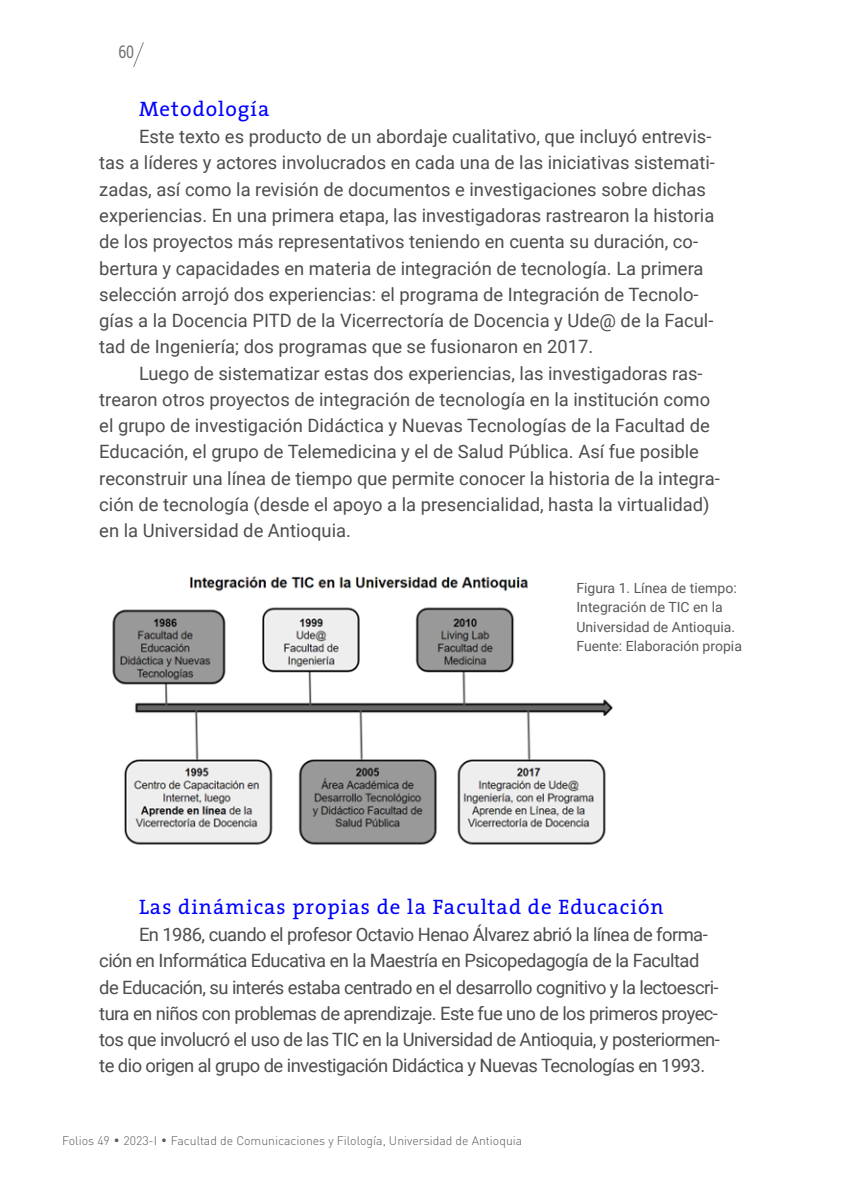
<style>
.page{position:relative;width:844px;height:1191px;background:#fff}
.page>*{position:absolute;margin:0;border:0;box-sizing:border-box;transform-origin:0 0}
.t1{font:21px "The Serif";letter-spacing:.05em;color:#00f}
.t2{font:18.38px/26.2px "Roboto";color:#4d4d4f}
.t3{font:18.38px/26.2px "Roboto";letter-spacing:-.03em;color:#4d4d4f}
.t4{font:17.5px "Roboto Slab";color:#6d6e71;scale:.8 1}
.t5{font:14px/19.2px "Roboto";color:#58595b}
.t6{font:300 12.25px "DIN Pro";color:#58595b}
.s1{font-family:"Swiss 721 BT";font-weight:400;font-stretch:condensed}
</style>
<div class="page">
<svg style="left:133px;top:42px;width:11px;height:26px"></svg>
<img style="left:112px;top:576px;width:501px;height:269px">
<p class="t4" style="left:118px;top:39px;width:21px">60</p>
<p class="t1" style="left:139px;top:92px;width:132px">Metodología</p>
<p class="t2" style="left:99px;top:123px;width:617px;text-indent:40px">Este texto es producto de un abordaje cualitativo, que incluyó entrevis&shy;tas a líderes y actores involucrados en cada una de las iniciativas sistemati&shy;zadas, así como la revisión de documentos e investigaciones sobre dichas experiencias. En una primera etapa, las investigadoras rastrearon la historia de los proyectos más representativos teniendo en cuenta su duración, co&shy;bertura y capacidades en materia de integración de tecnología. La primera selección arrojó dos experiencias: el programa de Integración de Tecnolo&shy;gías a la Docencia PITD de la Vicerrectoría de Docencia y Ude@ de la Facul&shy;tad de Ingeniería; dos programas que se fusionaron en 2017.</p>
<p class="t2" style="left:99px;top:359px;width:622px;text-indent:40px">Luego de sistematizar estas dos experiencias, las investigadoras ras&shy;trearon otros proyectos de integración de tecnología en la institución como el grupo de investigación Didáctica y Nuevas Tecnologías de la Facultad de Educación, el grupo de Telemedicina y el de Salud Pública. Así fue posible reconstruir una línea de tiempo que permite conocer la historia de la integra&shy;ción de tecnología (desde el apoyo a la presencialidad, hasta la virtualidad) en la Universidad de Antioquia.</p>
<p class="t5" style="left:576px;top:578px;width:167px">Figura 1. Línea de tiempo:<br>Integración de TIC en la<br>Universidad de Antioquia.<br>Fuente: Elaboración propia</p>
<p class="t1" style="left:139px;top:889px;width:526px">Las dinámicas propias de la Facultad de Educación</p>
<p class="t3" style="left:99px;top:920px;width:622px;text-indent:40px">En 1986, cuando el profesor Octavio Henao Álvarez abrió la línea de forma&shy;ción en Informática Educativa en la Maestría en Psicopedagogía de la Facultad de Educación, su interés estaba centrado en el desarrollo cognitivo y la lectoescri&shy;tura en niños con problemas de aprendizaje. Este fue uno de los primeros proyec&shy;tos que involucró el uso de las TIC en la Universidad de Antioquia, y posteriormen&shy;te dio origen al grupo de investigación Didáctica y Nuevas Tecnologías en 1993.</p>
<p class="t6" style="left:62px;top:1131px;width:461px">Folios 49 <span class="s1">•</span> 2023-I <span class="s1">•</span> Facultad de Comunicaciones y Filología, Universidad de Antioquia</p>
</div>
